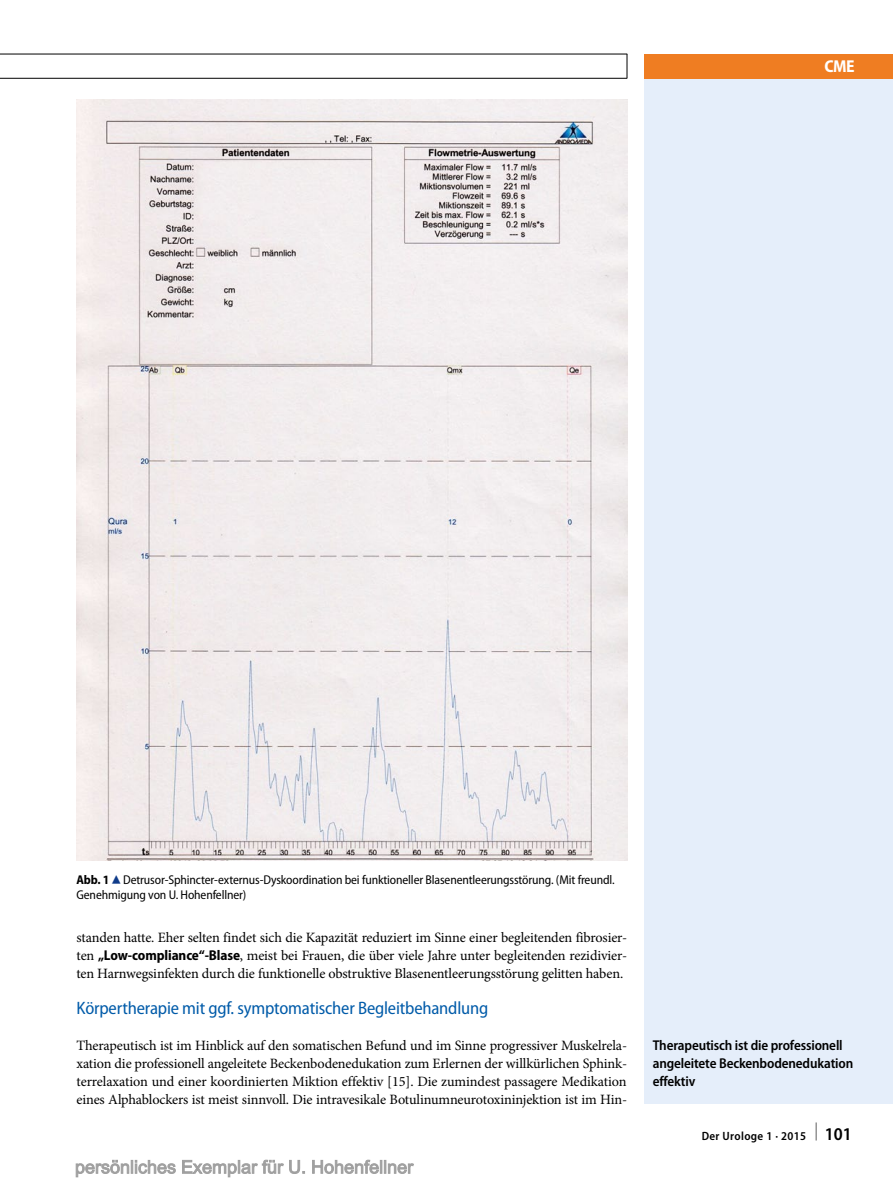
<style>
.page{position:relative;width:893px;height:1187px;background:#fff}
.page>*{position:absolute;margin:0;border:0;box-sizing:border-box;transform-origin:0 0}
.t1{font:semi-condensed 18px "Myriad Pro";letter-spacing:-.01em;color:#005ba9}
.t2{font:700 semi-condensed 17.25px "Myriad Pro";color:#fff}
.t3{font:14.25px/18px "Minion Pro";letter-spacing:-.01em;color:#000;text-align:justify}
.t4{font:600 semi-condensed 14.25px/18px "Myriad Pro";letter-spacing:-.01em;color:#000}
.t5{font:semi-condensed 12.75px/15px "Myriad Pro";letter-spacing:-.01em;color:#000}
.t6{font:600 semi-condensed 12px "Myriad Pro";letter-spacing:.03em;color:#000}
.s1{font-weight:700}
.s2{font-family:"S Buttons";font-stretch:normal;font-size:14.25px;color:#0f3b89}
.s3{font-family:"Myriad Pro";font-weight:700;font-stretch:semi-condensed}
.s4{font-size:18px}
</style>
<div class="page">
<div style="left:644px;top:78px;width:249px;height:1025px;background:#e5eefa"></div>
<div style="left:644px;top:54px;width:249px;height:24px;background:#ef7d22"></div>
<hr style="left:0;top:54px;width:627px;height:1px;background:#000">
<hr style="left:0;top:78px;width:627px;height:1px;background:#000">
<svg style="left:627px;top:54px;width:1px;height:24px"></svg>
<img style="left:77px;top:100px;width:550px;height:760px">
<svg style="left:75px;top:1159px;width:339px;height:18px"></svg>
<p class="t2" style="left:824px;top:56px;width:32px">CME</p>
<p class="t5" style="left:77px;top:872px;width:540px"><span class="s1">Abb. 1</span><span class="s2">8</span>Detrusor-Sphincter-externus-Dyskoordination bei funktioneller Blasenentleerungsstörung. (Mit freundl.<br>Genehmigung von U. Hohenfellner)</p>
<p class="t3" style="left:77px;top:928px;width:552px">standen hatte. Eher selten findet sich die Kapazität reduziert im Sinne einer begleitenden fibrosier&shy;ten <span class="s3">„Low-compliance“-Blase</span>, meist bei Frauen, die über viele Jahre unter begleitenden rezidivier&shy;ten Harnwegsinfekten durch die funktionelle obstruktive Blasenentleerungsstörung gelitten haben.</p>
<p class="t1" style="left:77px;top:998px;width:413px">Körpertherapie mit ggf. symptomatischer Begleitbehandlung</p>
<p class="t3" style="left:77px;top:1036px;width:552px">Therapeutisch ist im Hinblick auf den somatischen Befund und im Sinne progressiver Muskelrela&shy;xation die professionell angeleitete Beckenbodenedukation zum Erlernen der willkürlichen Sphink&shy;terrelaxation und einer koordinierten Miktion effektiv [15]. Die zumindest passagere Medikation eines Alphablockers ist meist sinnvoll. Die intravesikale Botulinumneurotoxininjektion ist im Hin-</p>
<p class="t4" style="left:653px;top:1036px;width:202px">Therapeutisch ist die professionell angeleitete Beckenbodenedukation effektiv</p>
<p class="t6" style="left:702px;top:1129px;width:152px">Der Urologe 1 · 2015 <sup>|</sup> <span class="s4">101</span></p>
</div>
